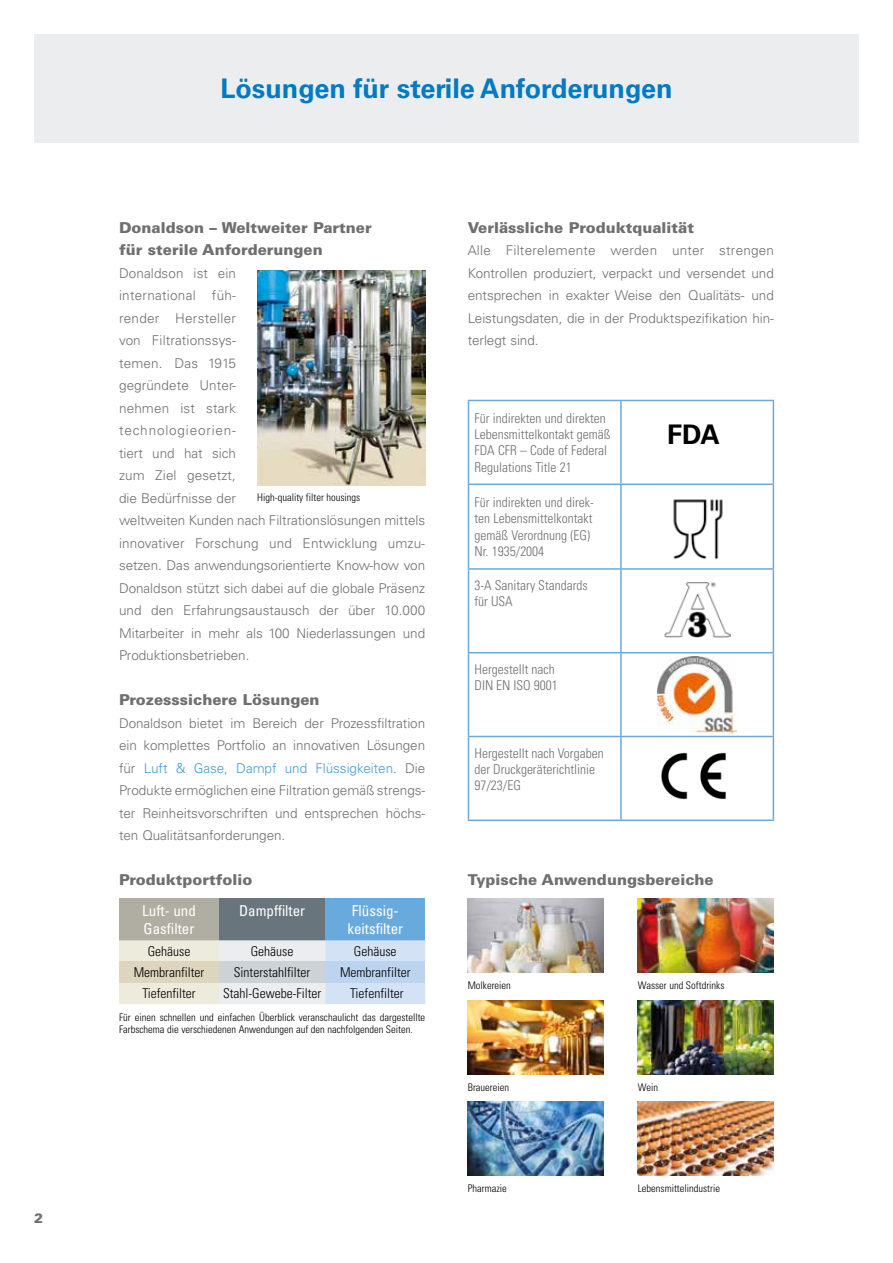
<style>
.page{position:relative;width:893px;height:1263px;background:#fff}
.page>*{position:absolute;margin:0;border:0;box-sizing:border-box;transform-origin:0 0}
.t1{font:700 27px "Univers LT Pro 65";color:#007ac2}
.t2{font:700 27px "Univers LT Pro 65";color:#000}
.t3{font:900 15px/22.5px "Univers LT Pro 75";color:#706f6f}
.t4{font:condensed 15px/18px "Univers LT Pro";color:#fff}
.t5{font:300 13.5px/22.5px "Univers LT Pro 45";letter-spacing:-.005em;color:#706f6f;text-align:justify}
.t6{font:300 condensed 13.5px/16.2px "Univers LT Std";color:#706f6f}
.t7{font:300 condensed 13.5px "Univers LT Std";color:#000}
.t8{font:900 13.5px "Univers LT Pro 75";color:#706f6f}
.t9{font:300 condensed 10.5px/12.6px "Univers LT Std";color:#000}
.s1{color:#429dd6}
</style>
<div class="page">
<div style="left:34px;top:34px;width:825px;height:108px;background:#ebedee"></div>
<div style="left:119px;top:898px;width:100px;height:42px;background:#b0aea3"></div>
<div style="left:219px;top:898px;width:106px;height:42px;background:#68757d"></div>
<div style="left:325px;top:898px;width:100px;height:42px;background:#69aadd"></div>
<svg style="left:119px;top:940px;width:306px;height:64px;background:#e3e8e9"></svg>
<div style="left:119px;top:961px;width:100px;height:22px;background:#ddd5bd"></div>
<div style="left:219px;top:961px;width:106px;height:22px;background:#ccd2d5"></div>
<div style="left:325px;top:961px;width:100px;height:22px;background:#bcd4ef"></div>
<hr style="left:468px;top:400px;width:153px;height:1px;background:#69aadd">
<hr style="left:468px;top:401px;width:1px;height:82px;background:#69aadd">
<hr style="left:620px;top:401px;width:2px;height:82px;background:#69aadd">
<hr style="left:468px;top:483px;width:153px;height:2px;background:#69aadd">
<hr style="left:468px;top:485px;width:1px;height:83px;background:#69aadd">
<hr style="left:620px;top:485px;width:2px;height:83px;background:#69aadd">
<hr style="left:468px;top:568px;width:153px;height:2px;background:#69aadd">
<hr style="left:468px;top:570px;width:1px;height:82px;background:#69aadd">
<hr style="left:620px;top:570px;width:2px;height:82px;background:#69aadd">
<hr style="left:468px;top:652px;width:153px;height:1px;background:#69aadd">
<hr style="left:468px;top:653px;width:1px;height:83px;background:#69aadd">
<hr style="left:620px;top:653px;width:2px;height:83px;background:#69aadd">
<hr style="left:468px;top:736px;width:153px;height:1px;background:#69aadd">
<hr style="left:468px;top:737px;width:1px;height:82px;background:#69aadd">
<hr style="left:620px;top:737px;width:2px;height:82px;background:#69aadd">
<hr style="left:468px;top:819px;width:153px;height:2px;background:#69aadd">
<hr style="left:621px;top:400px;width:153px;height:1px;background:#69aadd">
<hr style="left:773px;top:401px;width:1px;height:82px;background:#69aadd">
<hr style="left:621px;top:483px;width:153px;height:2px;background:#69aadd">
<hr style="left:773px;top:485px;width:1px;height:83px;background:#69aadd">
<hr style="left:621px;top:568px;width:153px;height:2px;background:#69aadd">
<hr style="left:773px;top:570px;width:1px;height:82px;background:#69aadd">
<hr style="left:773px;top:653px;width:1px;height:83px;background:#69aadd">
<hr style="left:621px;top:652px;width:153px;height:1px;background:#69aadd">
<hr style="left:621px;top:736px;width:153px;height:1px;background:#69aadd">
<hr style="left:773px;top:737px;width:1px;height:82px;background:#69aadd">
<hr style="left:621px;top:819px;width:153px;height:2px;background:#69aadd">
<img style="left:638px;top:1101px;width:136px;height:74px">
<img style="left:257px;top:270px;width:168px;height:215px">
<img style="left:664px;top:582px;width:66px;height:56px">
<img style="left:658px;top:656px;width:79px;height:77px">
<img style="left:661px;top:752px;width:65px;height:48px">
<img style="left:673px;top:499px;width:50px;height:61px">
<img style="left:468px;top:898px;width:136px;height:74px">
<img style="left:638px;top:898px;width:136px;height:74px">
<img style="left:638px;top:1000px;width:136px;height:74px">
<img style="left:468px;top:1000px;width:136px;height:74px">
<img style="left:468px;top:1101px;width:136px;height:74px">
<p class="t8" style="left:34px;top:1209px;width:11px">2</p>
<h1 class="t1" style="left:220px;top:72px;width:454px">Lösungen für sterile Anforderungen</h1>
<p class="t3" style="left:119px;top:216px;width:254px">Donaldson – Weltweiter Partner für sterile Anforderungen</p>
<p class="t5" style="left:119px;top:262px;width:308px;text-align:left">Donaldson ist ein<br>international füh-<br>render Hersteller<br>von Filtrationssys-<br>temen. Das 1915<br>gegründete Unter-<br>nehmen ist stark<br>technologieorien-<br>tiert und hat sich<br>zum Ziel gesetzt,<br>die Bedürfnisse der<br>weltweiten Kunden nach Filtrationslösungen mittels innovativer Forschung und Entwicklung umzu&shy;setzen. Das anwendungsorientierte Know-how von<br>Donaldson stützt sich dabei auf die globale Präsenz und den Erfahrungsaustausch der über 10.000<br>Mitarbeiter in mehr als 100 Niederlassungen und<br>Produktionsbetrieben.</p>
<p class="t3" style="left:119px;top:689px;width:202px">Prozesssichere Lösungen</p>
<p class="t5" style="left:119px;top:712px;width:308px">Donaldson bietet im Bereich der Prozessfiltration ein komplettes Portfolio an innovativen Lösungen für <span class="s1">Luft &amp; Gase, Dampf und Flüssigkeiten</span>. Die Produkte ermöglichen eine Filtration gemäß strengs&shy;ter Reinheitsvorschriften und entsprechen höchs&shy;ten Qualitätsanforderungen.</p>
<p class="t9" style="left:257px;top:491px;width:105px">High-quality filter housings</p>
<p class="t3" style="left:119px;top:869px;width:135px">Produktportfolio</p>
<p class="t4" style="left:142px;top:901px;width:55px">Luft- und<br>Gasfilter</p>
<p class="t4" style="left:239px;top:901px;width:68px">Dampffilter</p>
<p class="t4" style="left:347px;top:901px;width:57px;text-align:center">Flüssig&shy;keitsfilter</p>
<p class="t7" style="left:148px;top:943px;width:44px">Gehäuse</p>
<p class="t7" style="left:251px;top:943px;width:44px">Gehäuse</p>
<p class="t7" style="left:354px;top:943px;width:44px">Gehäuse</p>
<p class="t7" style="left:134px;top:964px;width:72px">Membranfilter</p>
<p class="t7" style="left:234px;top:964px;width:78px">Sinterstahlfilter</p>
<p class="t7" style="left:340px;top:964px;width:72px">Membranfilter</p>
<p class="t7" style="left:142px;top:985px;width:55px">Tiefenfilter</p>
<p class="t7" style="left:223px;top:985px;width:100px">Stahl-Gewebe-Filter</p>
<p class="t7" style="left:350px;top:985px;width:55px">Tiefenfilter</p>
<p class="t9" style="left:119px;top:1011px;width:308px">Für einen schnellen und einfachen Überblick veranschaulicht das dargestellte<br>Farbschema die verschiedenen Anwendungen auf den nachfolgenden Seiten.</p>
<p class="t3" style="left:468px;top:216px;width:228px">Verlässliche Produktqualität</p>
<p class="t5" style="left:468px;top:239px;width:308px">Alle Filterelemente werden unter strengen Kontrollen produziert, verpackt und versendet und entsprechen in exakter Weise den Qualitäts- und Leistungsdaten, die in der Produktspezifikation hin&shy;terlegt sind.</p>
<p class="t6" style="left:474px;top:410px;width:137px">Für indirekten und direkten<br>Lebensmittelkontakt gemäß<br>FDA CFR – Code of Federal<br>Regulations Title 21</p>
<p class="t6" style="left:474px;top:494px;width:121px">Für indirekten und direk&shy;ten Lebensmittelkontakt gemäß Verordnung (EG)<br>Nr. 1935/2004</p>
<p class="t6" style="left:474px;top:577px;width:115px">3-A Sanitary Standards für USA</p>
<p class="t6" style="left:474px;top:661px;width:85px">Hergestellt nach<br>DIN EN ISO 9001</p>
<p class="t6" style="left:474px;top:745px;width:131px">Hergestellt nach Vorgaben der Druckgeräterichtlinie<br>97/23/EG</p>
<h1 class="t2" style="left:667px;top:418px;width:54px">FDA</h1>
<p class="t3" style="left:468px;top:869px;width:247px">Typische Anwendungsbereiche</p>
<p class="t9" style="left:468px;top:979px;width:45px">Molkereien</p>
<p class="t9" style="left:638px;top:979px;width:88px">Wasser und Softdrinks</p>
<p class="t9" style="left:468px;top:1081px;width:43px">Brauereien</p>
<p class="t9" style="left:638px;top:1081px;width:22px">Wein</p>
<p class="t9" style="left:468px;top:1182px;width:41px">Pharmazie</p>
<p class="t9" style="left:638px;top:1182px;width:84px">Lebensmittelindustrie</p>
</div>
